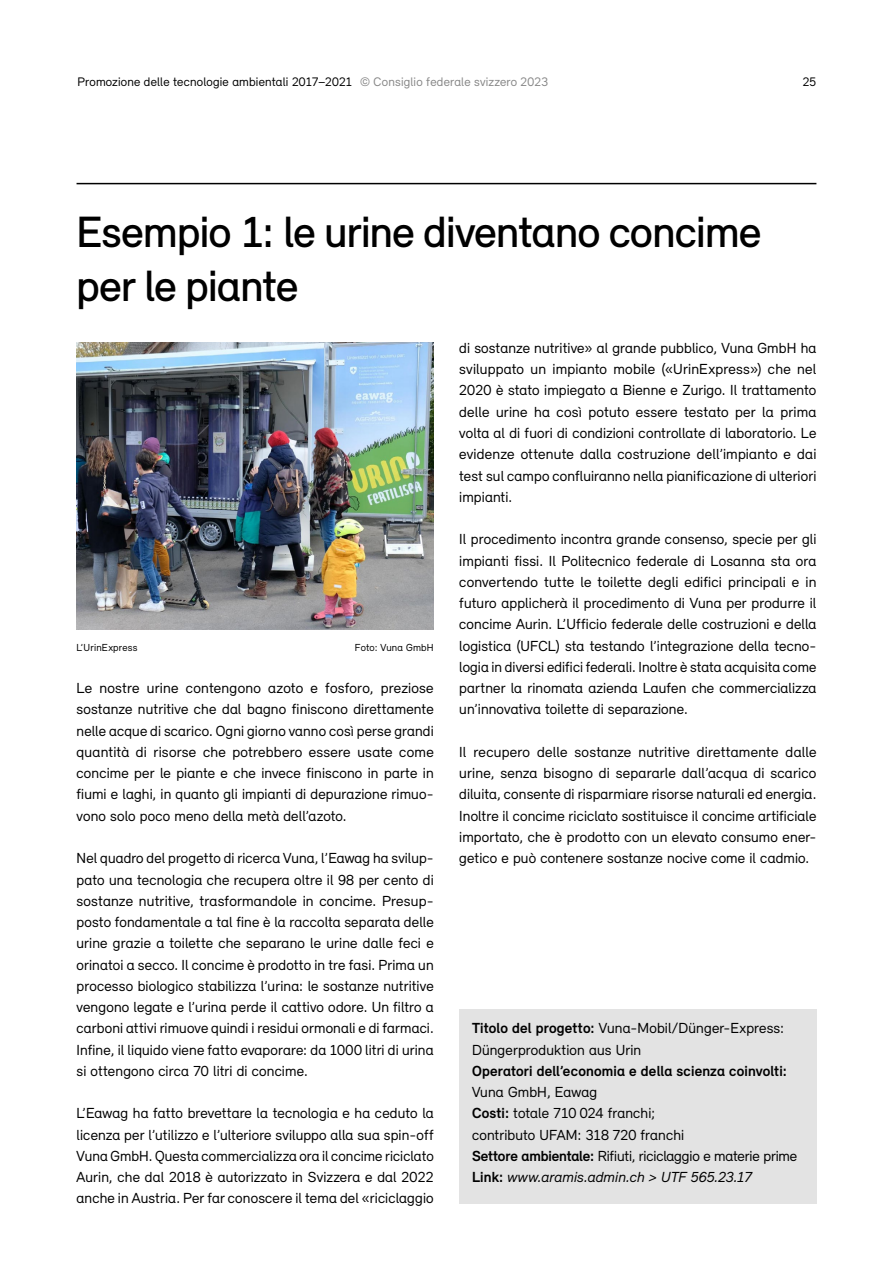
<style>
.page{position:relative;width:893px;height:1263px;background:#fff}
.page>*{position:absolute;margin:0;border:0;box-sizing:border-box;transform-origin:0 0}
._07_Bsp_Titel_in_IHV{font:500 45px/54px "Relevant";letter-spacing:-.01em;color:#000}
._07_Grundtext{font:15px/21.3px "Relevant";letter-spacing:.01em;color:#000;text-align:justify}
._11_Grundtext{font:15px/21.3px "Relevant";letter-spacing:.005em;color:#000}
._11_Grundtext-2{font:700 15px/21.3px "Relevant";letter-spacing:.01em;color:#000}
._11_Grundtext-3{font:italic 15px "Relevant";letter-spacing:.01em;color:#000}
.t1{font:12.75px "Relevant";letter-spacing:.015em;color:#000}
.Artifact__08_Quelle{font:10.5px "Relevant";letter-spacing:.025em;color:#000}
.s1{color:#878787}
.s2{font-weight:700}
.s3{font-weight:400}
.s4{font-weight:700;font-style:normal}
</style>
<div class="page">
<hr style="left:77px;top:183px;width:739px;height:1px;background:#000">
<div style="left:459px;top:1009px;width:357px;height:67px;background:#e3e3e3"></div>
<div style="left:459px;top:1052px;width:357px;height:66px;background:#e3e3e3"></div>
<div style="left:459px;top:1094px;width:357px;height:67px;background:#e3e3e3"></div>
<div style="left:459px;top:1158px;width:357px;height:45px;background:#e3e3e3"></div>
<img style="left:77px;top:342px;width:357px;height:287px">
<p class="t1" style="left:77px;top:74px;width:472px">Promozione delle tecnologie ambientali 2017–2021 <span class="s1">© Consiglio federale svizzero 2023</span></p>
<p class="t1" style="left:803px;top:74px;width:15px">25</p>
<p class="_07_Bsp_Titel_in_IHV" style="left:77px;top:204px;width:686px">Esempio 1: le urine diventano concime per le piante</p>
<p class="Artifact__08_Quelle" style="left:77px;top:641px;width:63px">L’UrinExpress</p>
<p class="Artifact__08_Quelle" style="left:355px;top:641px;width:80px">Foto: Vuna GmbH</p>
<p class="_07_Grundtext" style="left:77px;top:677px;width:359px">Le nostre urine contengono azoto e fosforo, preziose sostanze nutritive che dal bagno finiscono direttamente nelle acque di scarico. Ogni giorno vanno così perse grandi quantità di risorse che potrebbero essere usate come concime per le piante e che invece finiscono in parte in fiumi e laghi, in quanto gli impianti di depurazione rimuo&shy;vono solo poco meno della metà dell’azoto.</p>
<p class="_07_Grundtext" style="left:77px;top:847px;width:359px">Nel quadro del progetto di ricerca Vuna, l’Eawag ha svilup&shy;pato una tecnologia che recupera oltre il 98 per cento di sostanze nutritive, trasformandole in concime. Presup&shy;posto fondamentale a tal fine è la raccolta separata delle urine grazie a toilette che separano le urine dalle feci e orinatoi a secco. Il concime è prodotto in tre fasi. Prima un processo biologico stabilizza l’urina: le sostanze nutritive vengono legate e l’urina perde il cattivo odore. Un filtro a carboni attivi rimuove quindi i residui ormonali e di farmaci.<br>Infine, il liquido viene fatto evaporare: da 1000 litri di urina si ottengono circa 70 litri di concime.</p>
<p class="_07_Grundtext" style="left:77px;top:1102px;width:359px">L’Eawag ha fatto brevettare la tecnologia e ha ceduto la licenza per l’utilizzo e l’ulteriore sviluppo alla sua spin-off Vuna GmbH. Questa commercializza ora il concime riciclato Aurin, che dal 2018 è autorizzato in Svizzera e dal 2022 anche in Austria. Per far conoscere il tema del «riciclaggio</p>
<p class="_07_Grundtext" style="left:459px;top:337px;width:359px">di sostanze nutritive» al grande pubblico, Vuna GmbH ha sviluppato un impianto mobile («UrinExpress») che nel 2020 è stato impiegato a Bienne e Zurigo. Il trattamento delle urine ha così potuto essere testato per la prima volta al di fuori di condizioni controllate di laboratorio. Le evidenze ottenute dalla costruzione dell’impianto e dai test sul campo confluiranno nella pianificazione di ulteriori impianti.</p>
<p class="_07_Grundtext" style="left:459px;top:528px;width:359px">Il procedimento incontra grande consenso, specie per gli impianti fissi. Il Politecnico federale di Losanna sta ora convertendo tutte le toilette degli edifici principali e in futuro applicherà il procedimento di Vuna per produrre il concime Aurin. L’Ufficio federale delle costruzioni e della logistica (UFCL) sta testando l’integrazione della tecno&shy;logia in diversi edifici federali. Inoltre è stata acquisita come partner la rinomata azienda Laufen che commercializza un’innovativa toilette di separazione.</p>
<p class="_07_Grundtext" style="left:459px;top:741px;width:359px">Il recupero delle sostanze nutritive direttamente dalle urine, senza bisogno di separarle dall’acqua di scarico diluita, consente di risparmiare risorse naturali ed energia.<br>Inoltre il concime riciclato sostituisce il concime artificiale importato, che è prodotto con un elevato consumo ener&shy;getico e può contenere sostanze nocive come il cadmio.</p>
<p class="_11_Grundtext" style="left:472px;top:1017px;width:314px"><span class="s2">Titolo del progetto:</span> Vuna-Mobil/Dünger-Express:<br>Düngerproduktion aus Urin</p>
<p class="_11_Grundtext-2" style="left:472px;top:1060px;width:316px">Operatori dell’economia e della scienza coinvolti:<br><span class="s3">Vuna GmbH, Eawag</span></p>
<p class="_11_Grundtext" style="left:472px;top:1102px;width:214px"><span class="s2">Costi:</span> totale 710 024 franchi; contributo UFAM: 318 720 franchi</p>
<p class="_11_Grundtext" style="left:472px;top:1145px;width:327px"><span class="s2">Settore ambientale:</span> Rifiuti, riciclaggio e materie prime</p>
<p class="_11_Grundtext-3" style="left:472px;top:1167px;width:282px"><span class="s4">Link:</span> www.aramis.admin.ch &gt; UTF 565.23.17</p>
</div>
